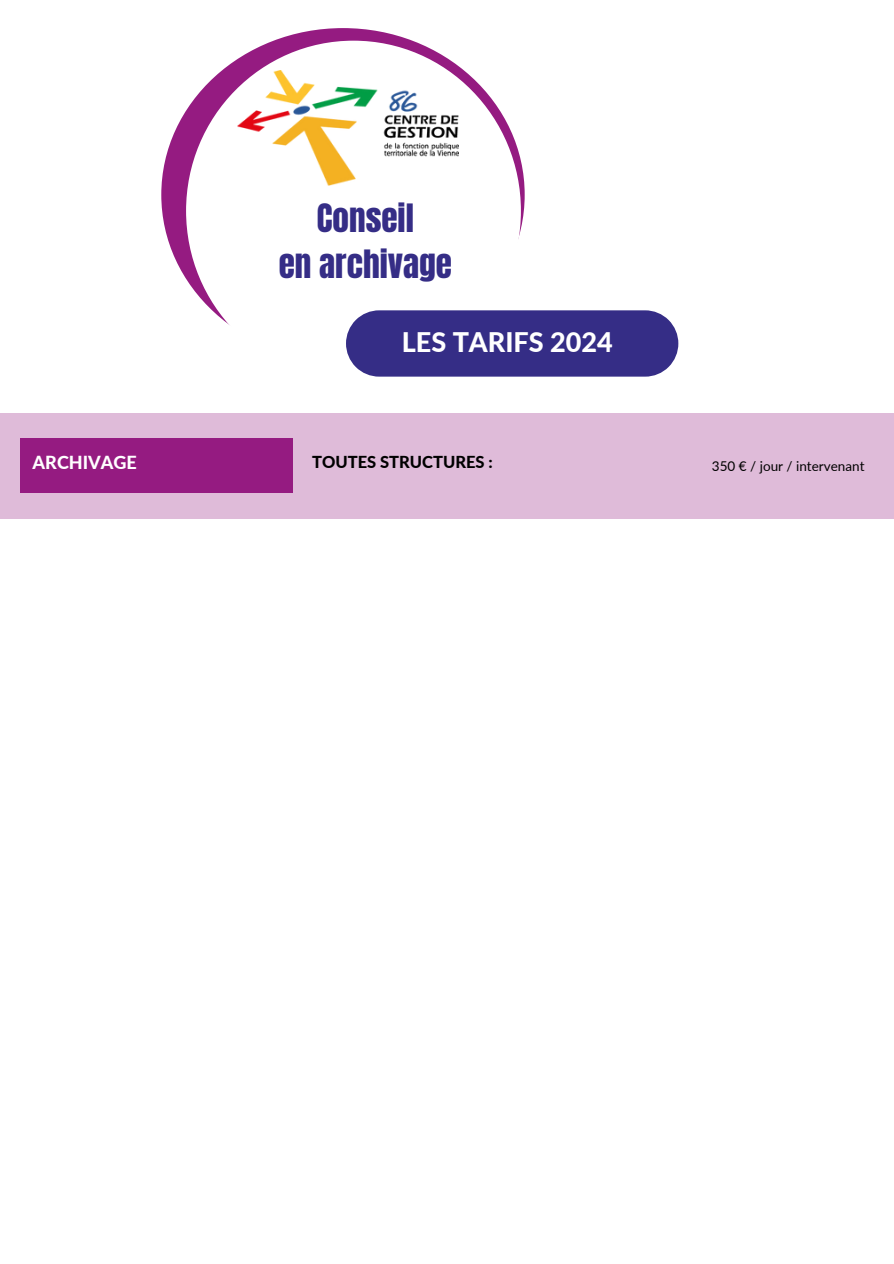
<style>
.page{position:relative;width:894px;height:1264px;background:#fff}
.page>*{position:absolute;margin:0;border:0;box-sizing:border-box;transform-origin:0 0}
.t1{font:33.15px/45.9px "Anton";color:#352d86;text-align:center}
.t2{font:800 27px "Lato";color:#fff}
.t3{font:800 18px "Lato";color:#fff}
.t4{font:800 16.5px "Lato";color:#000}
.t5{font:13.5px "Lato";color:#000}
</style>
<div class="page">
<div style="left:161px;top:28px;width:363px;height:333px;background:#951b81;border-radius:50%"></div>
<div style="left:186px;top:41px;width:334px;height:340px;background:#fff;border-radius:50%"></div>
<img style="left:237px;top:71px;width:221px;height:115px">
<div style="left:346px;top:310px;width:332px;height:66px;background:#352d86"></div>
<div style="left:0;top:414px;width:893px;height:104px;background:#dfbbd9"></div>
<div style="left:21px;top:439px;width:271px;height:54px;background:#951b81"></div>
<h1 class="t1" style="left:278px;top:196px;width:175px">Conseil<br>en archivage</h1>
<h2 class="t2" style="left:401px;top:325px;width:212px">LES TARIFS 2024</h2>
<h3 class="t3" style="left:33px;top:451px;width:106px">ARCHIVAGE</h3>
<p class="t4" style="left:312px;top:452px;width:182px">TOUTES STRUCTURES :</p>
<p class="t5" style="left:711px;top:458px;width:154px">350 € / jour / intervenant</p>
</div>
